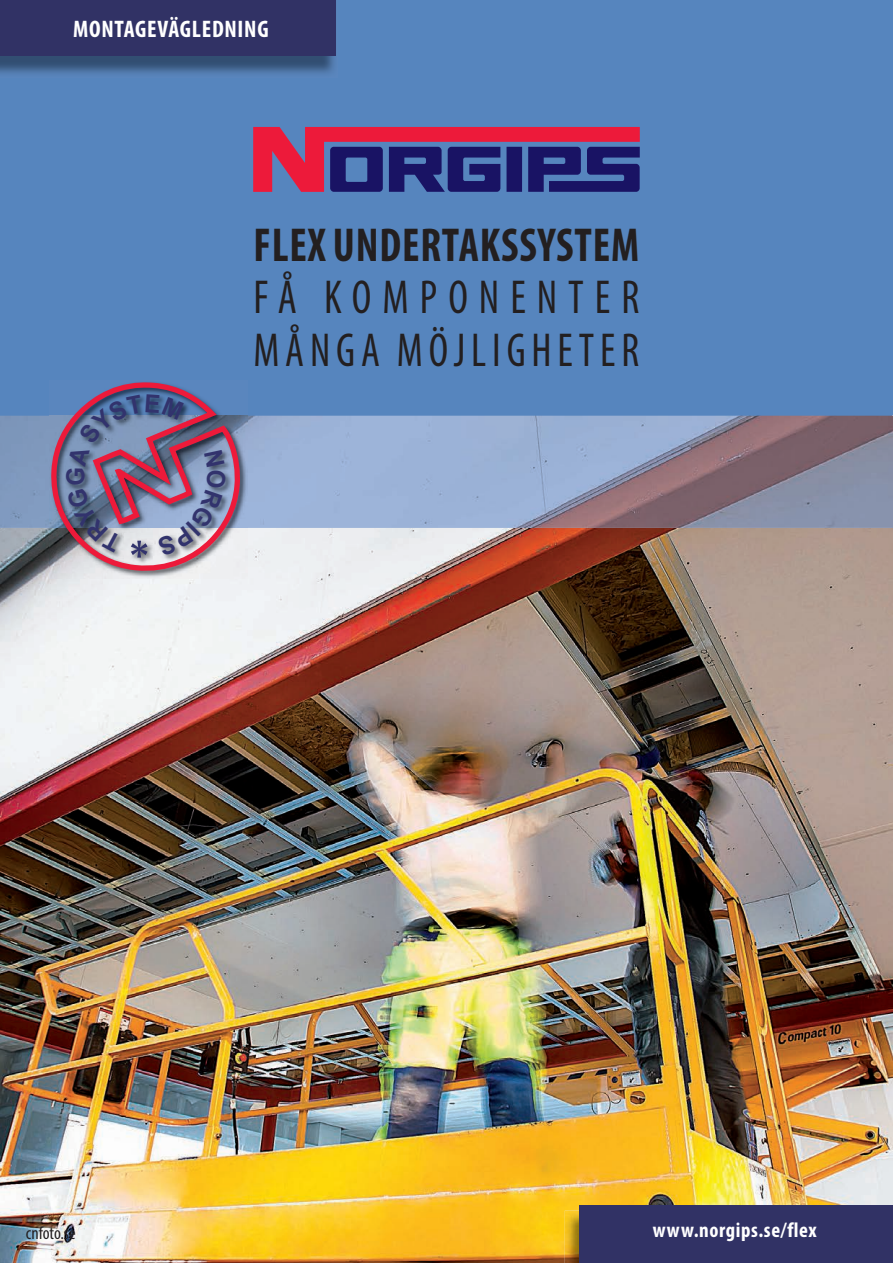
<style>
.page{position:relative;width:893px;height:1263px;background:#fff}
.page>*{position:absolute;margin:0;border:0;box-sizing:border-box;transform-origin:0 0}
.t1{font:63.15px "Sylfaen";color:#32336d}
.t2{font:condensed 47.85px/52.2px "Myriad Pro";letter-spacing:.135em;color:#231f20;scale:.92 1}
.t3{font:700 condensed 47.85px "Myriad Pro";letter-spacing:.02em;color:#231f20;scale:.92 1}
.t4{font:700 condensed 24px "Myriad Pro";letter-spacing:.03em;color:#fff}
.t5{font:700 condensed 21px "Myriad Pro";letter-spacing:.03em;color:#fff}
.t6{font:condensed 18px "Myriad Pro";color:#231f20}
</style>
<div class="page">
<img style="left:0;top:528px;width:893px;height:735px">
<div style="left:0;top:0;width:893px;height:416px;background:#5685be"></div>
<img style="left:0;top:416px;width:893px;height:112px">
<svg style="left:253px;top:127px;width:387px;height:65px"></svg>
<div style="left:0;top:0;width:336px;height:56px;background:#313265"></div>
<img style="left:565px;top:1210px;width:15px;height:53px">
<div style="left:580px;top:1205px;width:313px;height:58px;background:#313265"></div>
<img style="left:50px;top:382px;width:197px;height:196px">
<svg style="left:49px;top:383px;width:193px;height:188px;background:#8d7d99"></svg>
<p class="t4" style="left:73px;top:14px;width:197px">MONTAGEVÄGLEDNING</p>
<h1 class="t1" style="left:129px;top:520px;width:21px">*</h1>
<p class="t3" style="left:254px;top:215px;width:421px">FLEX UNDERTAKSSYSTEM</p>
<p class="t2" style="left:254px;top:271px;width:421px">FÅ KOMPONENTER<br>MÅNGA MÖJLIGHETER</p>
<p class="t6" style="left:26px;top:1222px;width:51px">cnfoto.se</p>
<p class="t5" style="left:653px;top:1217px;width:166px">www.norgips.se/flex</p>
</div>
